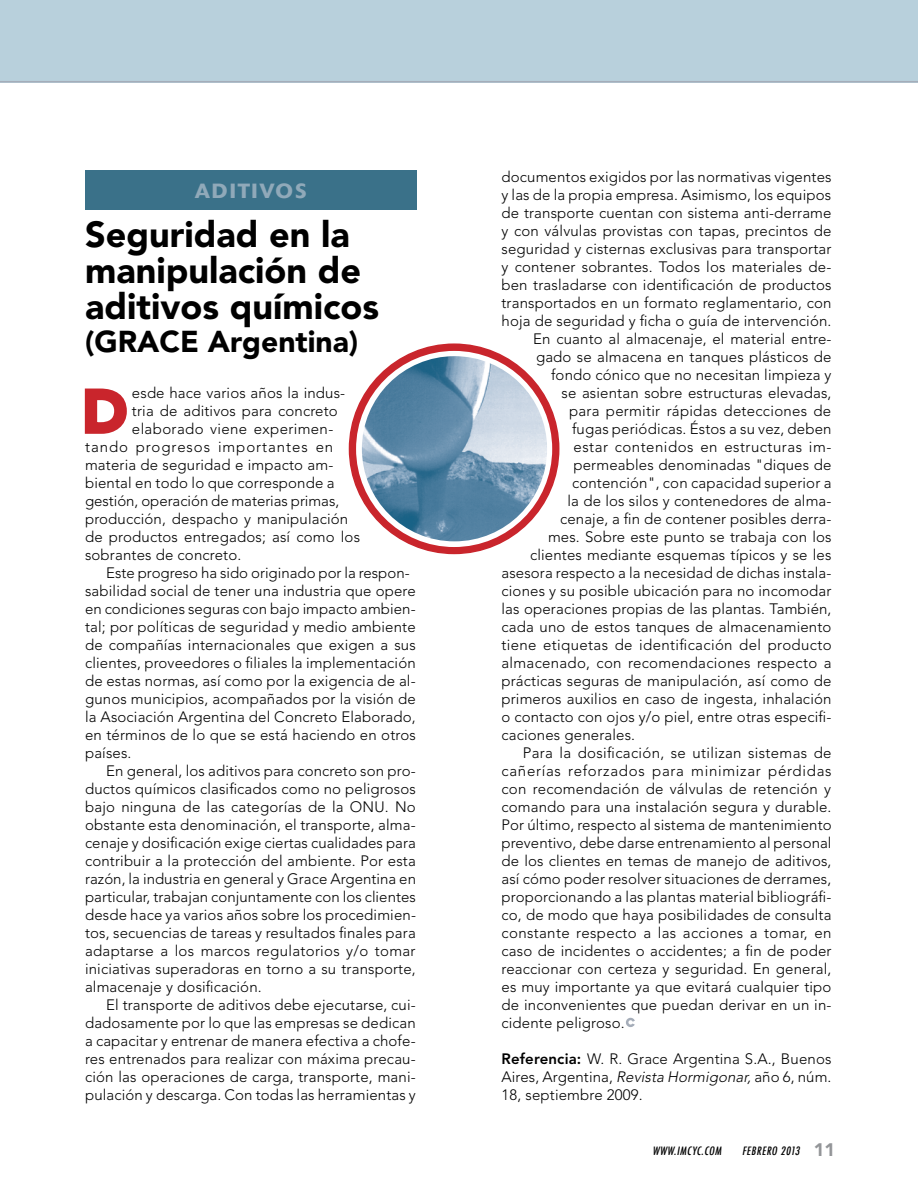
<style>
.page{position:relative;width:918px;height:1188px;background:#fff}
.page>*{position:absolute;margin:0;border:0;box-sizing:border-box;transform-origin:0 0}
.t1{font:900 59.7px "Avenir";color:#c9252c}
.t2{font:900 36px/36px "Avenir";color:#000}
.t3{font:900 30px "Avenir";color:#000}
.t4{font:500 20.4px "Delta";letter-spacing:.08em;color:#90a9b9}
.t5{font:300 15px/18px "Avenir";letter-spacing:.01em;color:#000;text-align:justify}
.t6{font:300 15px "Avenir";letter-spacing:.05em;color:#000}
.t7{font:300 15px "Avenir";letter-spacing:.035em;color:#000}
.t8{font:300 15px "Avenir";letter-spacing:.065em;color:#000}
.t9{font:italic 500 condensed 11.25px "Futura";color:#000}
.s1{font-weight:800}
.s2{font-style:italic}
.s3{font-family:"Avenir";font-weight:900;font-style:normal;font-stretch:normal;font-size:18px;color:#939598}
</style>
<div class="page">
<svg style="left:84px;top:388px;width:43px;height:46px"></svg>
<div style="left:85px;top:170px;width:331px;height:39px;background:#3a7189"></div>
<svg style="left:626px;top:1018px;width:9px;height:9px"></svg>
<div style="left:349px;top:344px;width:210px;height:209px;background:#c9252c;border-radius:50%"></div>
<div style="left:356px;top:351px;width:196px;height:196px;background:#fff;border-radius:50%"></div>
<img style="left:362px;top:356px;width:185px;height:185px;border-radius:93px">
<div style="left:0;top:0;width:918px;height:82px;background:#b8d0dc"></div>
<hr style="left:0;top:81px;width:918px;height:1px;background:#a5adb9">
<h3 class="t4" style="left:195px;top:178px;width:112px">ADITIVOS</h3>
<h2 class="t2" style="left:85px;top:216px;width:296px">Seguridad en la manipulación de aditivos químicos</h2>
<h3 class="t3" style="left:85px;top:323px;width:275px">(GRACE Argentina)</h3>
<p class="t5" style="left:132px;top:383px;width:215px">esde hace varios años la indus-</p>
<p class="t5" style="left:132px;top:401px;width:207px">tria de aditivos para concreto</p>
<p class="t5" style="left:132px;top:419px;width:203px">elaborado viene experimen-</p>
<p class="t8" style="left:85px;top:438px;width:250px">tando progresos importantes en</p>
<p class="t5" style="left:85px;top:455px;width:250px">materia de seguridad e impacto am-</p>
<p class="t5" style="left:85px;top:473px;width:251px">biental en todo lo que corresponde a</p>
<p class="t5" style="left:85px;top:491px;width:256px">gestión, operación de materias primas,</p>
<p class="t5" style="left:85px;top:509px;width:265px">producción, despacho y manipulación</p>
<p class="t5" style="left:85px;top:527px;width:277px">de productos entregados; así como los</p>
<p class="t5" style="left:85px;top:545px;width:158px">sobrantes de concreto.</p>
<p class="t5" style="left:106px;top:563px;width:305px">Este progreso ha sido originado por la respon-</p>
<p class="t5" style="left:85px;top:581px;width:332px">sabilidad social de tener una industria que opere</p>
<p class="t5" style="left:85px;top:599px;width:332px">en condiciones seguras con bajo impacto ambien-</p>
<p class="t5" style="left:85px;top:617px;width:332px">tal; por políticas de seguridad y medio ambiente</p>
<p class="t5" style="left:85px;top:635px;width:332px">de compañías internacionales que exigen a sus</p>
<p class="t5" style="left:85px;top:653px;width:332px">clientes, proveedores o filiales la implementación</p>
<p class="t5" style="left:85px;top:671px;width:332px">de estas normas, así como por la exigencia de al-</p>
<p class="t5" style="left:85px;top:689px;width:332px">gunos municipios, acompañados por la visión de</p>
<p class="t5" style="left:85px;top:707px;width:332px">la Asociación Argentina del Concreto Elaborado,</p>
<p class="t5" style="left:85px;top:725px;width:332px">en términos de lo que se está haciendo en otros</p>
<p class="t5" style="left:85px;top:743px;width:48px">países.</p>
<p class="t5" style="left:106px;top:761px;width:311px">En general, los aditivos para concreto son pro-</p>
<p class="t5" style="left:85px;top:779px;width:332px">ductos químicos clasificados como no peligrosos</p>
<p class="t5" style="left:85px;top:797px;width:332px">bajo ninguna de las categorías de la ONU. No</p>
<p class="t5" style="left:85px;top:815px;width:332px">obstante esta denominación, el transporte, alma-</p>
<p class="t5" style="left:85px;top:833px;width:332px">cenaje y dosificación exige ciertas cualidades para</p>
<p class="t5" style="left:85px;top:851px;width:332px">contribuir a la protección del ambiente. Por esta</p>
<p class="t5" style="left:85px;top:869px;width:333px">razón, la industria en general y Grace Argentina en</p>
<p class="t5" style="left:85px;top:887px;width:332px">particular, trabajan conjuntamente con los clientes</p>
<p class="t5" style="left:85px;top:905px;width:332px">desde hace ya varios años sobre los procedimien-</p>
<p class="t5" style="left:85px;top:923px;width:332px">tos, secuencias de tareas y resultados finales para</p>
<p class="t5" style="left:85px;top:941px;width:332px">adaptarse a los marcos regulatorios y/o tomar</p>
<p class="t5" style="left:85px;top:959px;width:332px">iniciativas superadoras en torno a su transporte,</p>
<p class="t5" style="left:85px;top:977px;width:178px">almacenaje y dosificación.</p>
<p class="t5" style="left:106px;top:995px;width:311px">El transporte de aditivos debe ejecutarse, cui-</p>
<p class="t5" style="left:85px;top:1013px;width:332px">dadosamente por lo que las empresas se dedican</p>
<p class="t5" style="left:85px;top:1031px;width:332px">a capacitar y entrenar de manera efectiva a chofe-</p>
<p class="t5" style="left:85px;top:1049px;width:332px">res entrenados para realizar con máxima precau-</p>
<p class="t5" style="left:85px;top:1067px;width:332px">ción las operaciones de carga, transporte, mani-</p>
<p class="t5" style="left:85px;top:1085px;width:332px">pulación y descarga. Con todas las herramientas y</p>
<h1 class="t1" style="left:82px;top:375px;width:47px">D</h1>
<p class="t5" style="left:502px;top:167px;width:332px">documentos exigidos por las normativas vigentes</p>
<p class="t5" style="left:502px;top:185px;width:331px">y las de la propia empresa. Asimismo, los equipos</p>
<p class="t5" style="left:502px;top:203px;width:332px">de transporte cuentan con sistema anti-derrame</p>
<p class="t5" style="left:502px;top:221px;width:332px">y con válvulas provistas con tapas, precintos de</p>
<p class="t5" style="left:502px;top:239px;width:332px">seguridad y cisternas exclusivas para transportar</p>
<p class="t5" style="left:502px;top:257px;width:331px">y contener sobrantes. Todos los materiales de-</p>
<p class="t5" style="left:502px;top:275px;width:331px">ben trasladarse con identificación de productos</p>
<p class="t5" style="left:502px;top:293px;width:331px">transportados en un formato reglamentario, con</p>
<p class="t5" style="left:502px;top:311px;width:331px">hoja de seguridad y ficha o guía de intervención.</p>
<p class="t5" style="left:533px;top:329px;width:300px">En cuanto al almacenaje, el material entre-</p>
<p class="t5" style="left:536px;top:347px;width:297px">gado se almacena en tanques plásticos de</p>
<p class="t5" style="left:551px;top:365px;width:282px">fondo cónico que no necesitan limpieza y</p>
<p class="t5" style="left:562px;top:383px;width:271px">se asientan sobre estructuras elevadas,</p>
<p class="t5" style="left:569px;top:401px;width:264px">para permitir rápidas detecciones de</p>
<p class="t5" style="left:572px;top:419px;width:261px">fugas periódicas. Éstos a su vez, deben</p>
<p class="t7" style="left:574px;top:438px;width:259px">estar contenidos en estructuras im-</p>
<p class="t5" style="left:574px;top:455px;width:260px">permeables denominadas "diques de</p>
<p class="t5" style="left:572px;top:473px;width:261px">contención", con capacidad superior a</p>
<p class="t5" style="left:568px;top:491px;width:266px">la de los silos y contenedores de alma-</p>
<p class="t5" style="left:560px;top:509px;width:273px">cenaje, a fin de contener posibles derra-</p>
<p class="t5" style="left:548px;top:527px;width:285px">mes. Sobre este punto se trabaja con los</p>
<p class="t5" style="left:530px;top:545px;width:303px">clientes mediante esquemas típicos y se les</p>
<p class="t5" style="left:502px;top:563px;width:332px">asesora respecto a la necesidad de dichas instala-</p>
<p class="t5" style="left:502px;top:581px;width:331px">ciones y su posible ubicación para no incomodar</p>
<p class="t5" style="left:502px;top:599px;width:332px">las operaciones propias de las plantas. También,</p>
<p class="t5" style="left:502px;top:617px;width:331px">cada uno de estos tanques de almacenamiento</p>
<p class="t5" style="left:502px;top:635px;width:332px">tiene etiquetas de identificación del producto</p>
<p class="t5" style="left:502px;top:653px;width:332px">almacenado, con recomendaciones respecto a</p>
<p class="t5" style="left:502px;top:671px;width:331px">prácticas seguras de manipulación, así como de</p>
<p class="t5" style="left:502px;top:689px;width:331px">primeros auxilios en caso de ingesta, inhalación</p>
<p class="t5" style="left:502px;top:707px;width:331px">o contacto con ojos y/o piel, entre otras especifi-</p>
<p class="t5" style="left:502px;top:725px;width:135px">caciones generales.</p>
<p class="t5" style="left:523px;top:743px;width:310px">Para la dosificación, se utilizan sistemas de</p>
<p class="t6" style="left:502px;top:762px;width:332px">cañerías reforzados para minimizar pérdidas</p>
<p class="t5" style="left:502px;top:779px;width:331px">con recomendación de válvulas de retención y</p>
<p class="t5" style="left:502px;top:797px;width:332px">comando para una instalación segura y durable.</p>
<p class="t5" style="left:502px;top:815px;width:332px">Por último, respecto al sistema de mantenimiento</p>
<p class="t5" style="left:502px;top:833px;width:332px">preventivo, debe darse entrenamiento al personal</p>
<p class="t5" style="left:502px;top:851px;width:332px">de los clientes en temas de manejo de aditivos,</p>
<p class="t5" style="left:502px;top:869px;width:331px">así cómo poder resolver situaciones de derrames,</p>
<p class="t5" style="left:502px;top:887px;width:332px">proporcionando a las plantas material bibliográfi-</p>
<p class="t5" style="left:502px;top:905px;width:332px">co, de modo que haya posibilidades de consulta</p>
<p class="t5" style="left:502px;top:923px;width:331px">constante respecto a las acciones a tomar, en</p>
<p class="t5" style="left:502px;top:941px;width:331px">caso de incidentes o accidentes; a fin de poder</p>
<p class="t5" style="left:502px;top:959px;width:331px">reaccionar con certeza y seguridad. En general,</p>
<p class="t5" style="left:502px;top:977px;width:331px">es muy importante ya que evitará cualquier tipo</p>
<p class="t5" style="left:502px;top:995px;width:332px">de inconvenientes que puedan derivar en un in-</p>
<p class="t5" style="left:502px;top:1013px;width:125px">cidente peligroso.</p>
<p class="t5" style="left:502px;top:1049px;width:331px"><span class="s1">Referencia:</span> W. R. Grace Argentina S.A., Buenos Aires, Argentina, <span class="s2">Revista Hormigonar,</span>año 6, núm.<br>18, septiembre 2009.</p>
<p class="t9" style="left:653px;top:1143px;width:73px">WWW.IMCYC.COM</p>
<p class="t9" style="left:742px;top:1143px;width:95px">FEBRERO 2013 <span class="s3">1 1</span></p>
</div>
